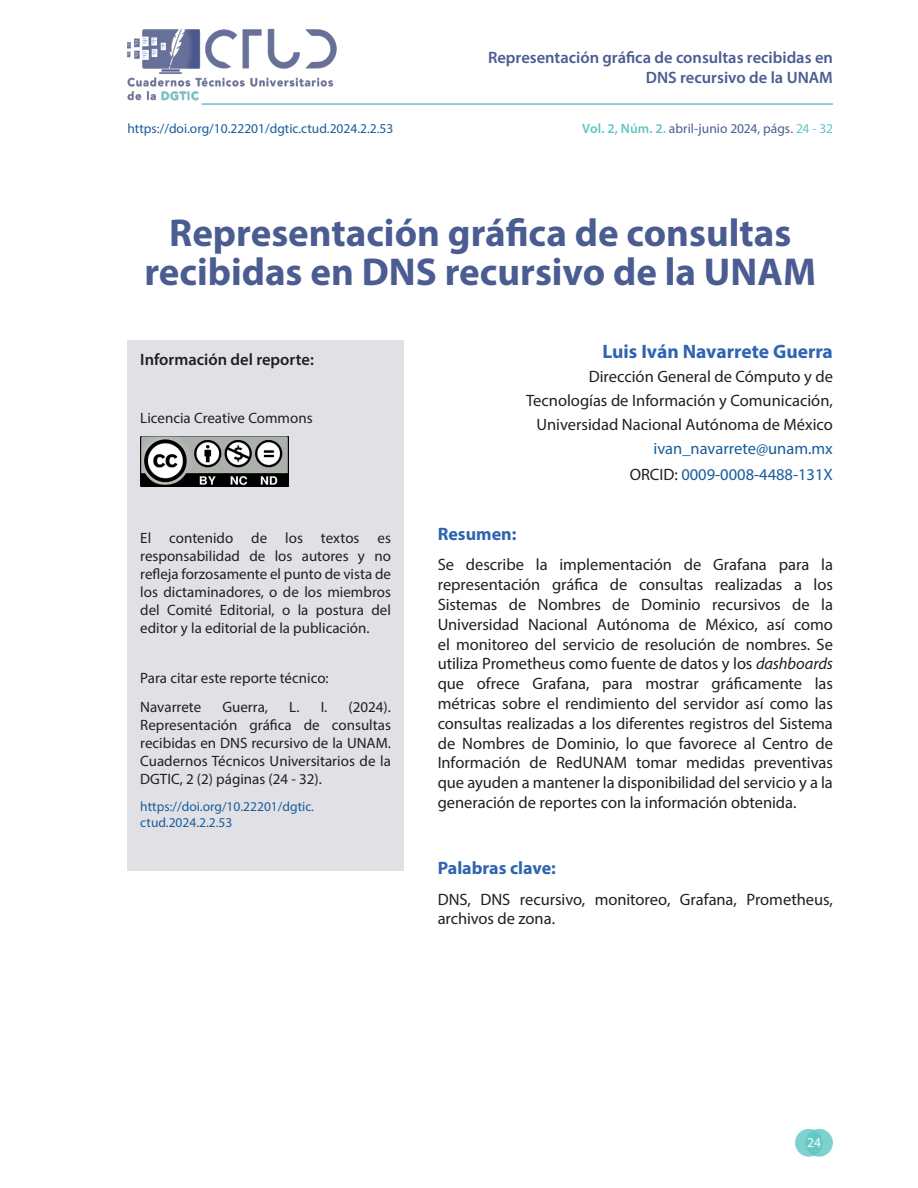
<style>
.page{position:relative;width:918px;height:1188px;background:#fff}
.page>*{position:absolute;margin:0;border:0;box-sizing:border-box;transform-origin:0 0}
.Título_1{font:700 39px/39px "Myriad Pro";color:#4a5c91;text-align:center}
.Autor{font:700 19.5px "Myriad Pro";color:#2e64b0}
.Resumen_y_Pal_Clave{font:700 18px "Myriad Pro";color:#2e64b0}
.Entidad{font:16.5px/19.8px "Myriad Pro";color:#231f20;text-align:justify}
.t1{font:600 16.5px/19.8px "Myriad Pro";color:#4a5c91;text-align:right}
.Link_y_Correo{font:16.5px "Myriad Pro";color:#175d9e}
.t2{font:600 16.5px "Myriad Pro";color:#231f20}
.t3{font:15px/18px "Myriad Pro";color:#231f20;text-align:justify}
.t4{font:13.5px/16.2px "Myriad Pro";color:#175d9e}
.t5{font:13.5px "Myriad Pro";color:#4a5c91}
.t6{font:13.5px "Myriad Pro";color:#f9ffff}
.s1{font-weight:600;color:#60c6c3}
.s2{color:#60c6c3}
.s3{color:#231f20}
.s4{font-style:italic}
</style>
<div class="page">
<div style="left:795px;top:1129px;width:28px;height:28px;background:#7fd1cf;border-radius:50%"></div>
<svg style="left:805px;top:1129px;width:28px;height:28px"></svg>
<hr style="left:202px;top:103px;width:631px;height:2px;background:#60c6c3">
<div style="left:128px;top:340px;width:276px;height:530px;background:#e1e1e5"></div>
<img style="left:140px;top:436px;width:148px;height:50px">
<img style="left:128px;top:28px;width:211px;height:76px">
<p class="t4" style="left:128px;top:121px;width:267px">https://doi.org/10.22201/dgtic.ctud.2024.2.2.53</p>
<p class="t1" style="left:488px;top:47px;width:346px">Representación gráfica de consultas recibidas en<br>DNS recursivo de la UNAM</p>
<p class="t5" style="left:582px;top:121px;width:252px"><span class="s1">Vol. 2, Núm. 2.</span> abril-junio 2024, págs. <span class="s2">24 - 32</span></p>
<p class="Título_1" style="left:144px;top:212px;width:673px">Representación gráfica de consultas recibidas en DNS recursivo de la UNAM</p>
<p class="t2" style="left:140px;top:349px;width:175px">Información del reporte:</p>
<p class="t3" style="left:140px;top:408px;width:174px">Licencia Creative Commons</p>
<p class="t3" style="left:140px;top:529px;width:252px">El contenido de los textos es responsabilidad de los autores y no refleja forzosamente el punto de vista de los dictaminadores, o de los miembros del Comité Editorial, o la postura del editor y la editorial de la publicación.</p>
<p class="t3" style="left:140px;top:664px;width:190px;line-height:28.7px">Para citar este reporte técnico:<br>Navarrete</p>
<p class="t3" style="left:140px;top:698px;width:252px;text-indent:208px">(2024).<br>Representación gráfica de consultas recibidas en DNS recursivo de la UNAM.<br>Cuadernos Técnicos Universitarios de la DGTIC, 2 (2) páginas (24 - 32).</p>
<p class="t4" style="left:140px;top:798px;width:175px">https://doi.org/10.22201/dgtic. ctud.2024.2.2.53</p>
<p class="t3" style="left:222px;top:698px;width:47px">Guerra,</p>
<p class="t3" style="left:289px;top:698px;width:40px">L. I.</p>
<p class="Autor" style="left:602px;top:339px;width:232px">Luis Iván Navarrete Guerra</p>
<p class="Entidad" style="left:589px;top:366px;width:246px">Dirección General de Cómputo y de</p>
<p class="Entidad" style="left:526px;top:390px;width:308px">Tecnologías de Información y Comunicación,</p>
<p class="Entidad" style="left:536px;top:414px;width:298px">Universidad Nacional Autónoma de México</p>
<p class="Link_y_Correo" style="left:654px;top:438px;width:181px">ivan_navarrete@unam.mx</p>
<p class="Link_y_Correo" style="left:630px;top:464px;width:205px"><span class="s3">ORCID:</span> 0009-0008-4488-131X</p>
<p class="Resumen_y_Pal_Clave" style="left:438px;top:522px;width:80px">Resumen:</p>
<p class="Entidad" style="left:438px;top:555px;width:397px">Se describe la implementación de Grafana para la representación gráfica de consultas realizadas a los Sistemas de Nombres de Dominio recursivos de la Universidad Nacional Autónoma de México, así como el monitoreo del servicio de resolución de nombres. Se utiliza Prometheus como fuente de datos y los <span class="s4">dashboards </span>que ofrece Grafana, para mostrar gráficamente las métricas sobre el rendimiento del servidor así como las consultas realizadas a los diferentes registros del Sistema de Nombres de Dominio, lo que favorece al Centro de Información de RedUNAM tomar medidas preventivas que ayuden a mantener la disponibilidad del servicio y a la generación de reportes con la información obtenida.</p>
<p class="Resumen_y_Pal_Clave" style="left:438px;top:856px;width:120px">Palabras clave:</p>
<p class="Entidad" style="left:438px;top:889px;width:397px">DNS, DNS recursivo, monitoreo, Grafana, Prometheus, archivos de zona.</p>
<p class="t6" style="left:807px;top:1134px;width:15px">24</p>
</div>
